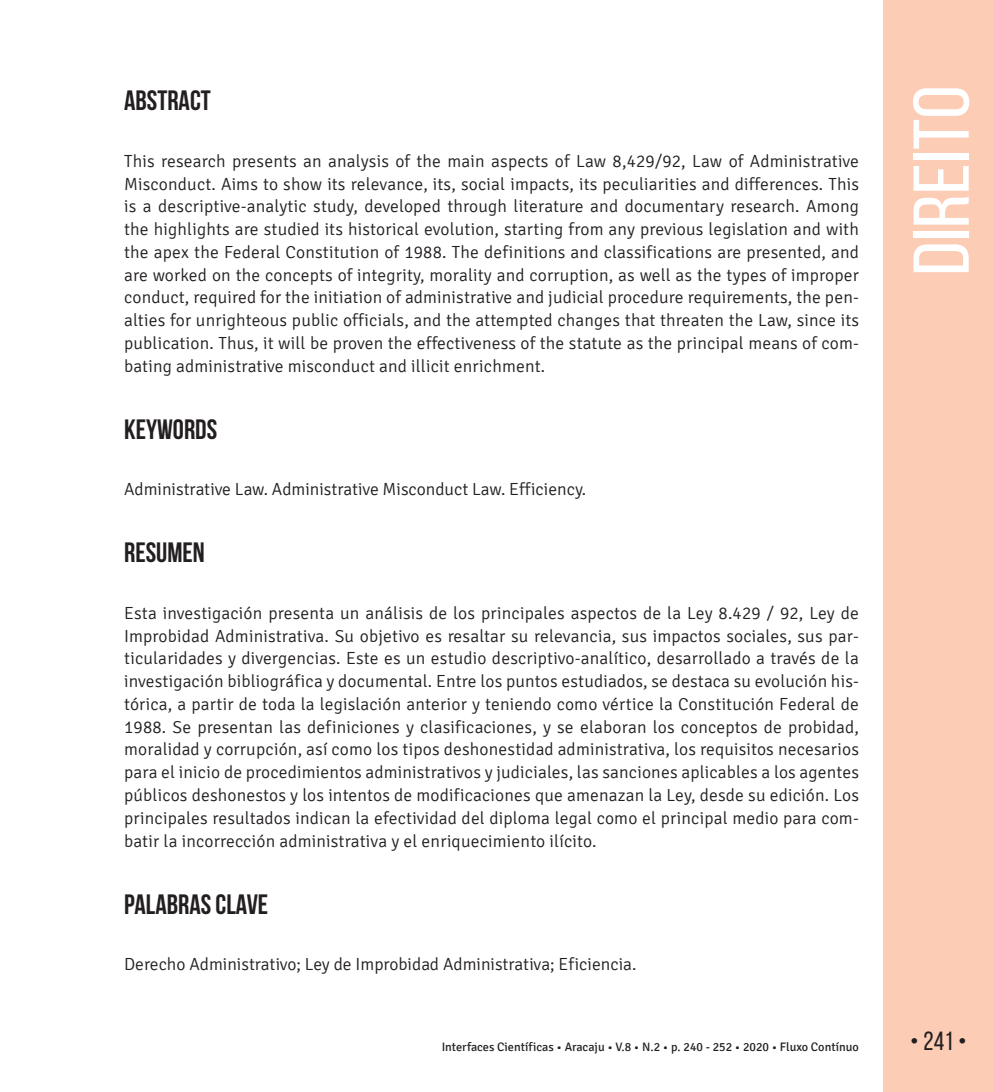
<style>
.page{position:relative;width:993px;height:1092px;background:#fff}
.page>*{position:absolute;margin:0;border:0;box-sizing:border-box;transform-origin:0 0}
.t1{font:78.75px "Bebas Neue";color:#fff;scale:1.09 1}
.t2{font:700 28px "Bebas Neue";color:#231f20}
.t3{font:26.25px "Bebas Neue";color:#231f20}
.t4{font:300 17.5px/22.8px "Signika";color:#231f20;text-align:justify}
.t5{font:12.25px "Signika";color:#231f20}
</style>
<div class="page">
<div style="left:883px;top:0;width:109px;height:1091px;background:#fcccb5"></div>
<h2 class="t2" style="left:124px;top:85px;width:88px">ABSTRACT</h2>
<p class="t4" style="left:124px;top:150px;width:736px">This research presents an analysis of the main aspects of Law 8,429/92, Law of Administrative Misconduct. Aims to show its relevance, its, social impacts, its peculiarities and differences. This is a descriptive-analytic study, developed through literature and documentary research. Among the highlights are studied its historical evolution, starting from any previous legislation and with the apex the Federal Constitution of 1988. The definitions and classifications are presented, and are worked on the concepts of integrity, morality and corruption, as well as the types of improper conduct, required for the initiation of administrative and judicial procedure requirements, the pen&shy;alties for unrighteous public officials, and the attempted changes that threaten the Law, since its publication. Thus, it will be proven the effectiveness of the statute as the principal means of com&shy;bating administrative misconduct and illicit enrichment.</p>
<h2 class="t2" style="left:124px;top:414px;width:94px">KEYWORDS</h2>
<p class="t4" style="left:124px;top:478px;width:463px">Administrative Law. Administrative Misconduct Law. Efficiency.</p>
<h2 class="t2" style="left:124px;top:537px;width:82px">RESUMEN</h2>
<p class="t4" style="left:124px;top:602px;width:736px">Esta investigación presenta un análisis de los principales aspectos de la Ley 8.429 / 92, Ley de Improbidad Administrativa. Su objetivo es resaltar su relevancia, sus impactos sociales, sus par&shy;ticularidades y divergencias. Este es un estudio descriptivo-analítico, desarrollado a través de la investigación bibliográfica y documental. Entre los puntos estudiados, se destaca su evolución his&shy;tórica, a partir de toda la legislación anterior y teniendo como vértice la Constitución Federal de 1988. Se presentan las definiciones y clasificaciones, y se elaboran los conceptos de probidad, moralidad y corrupción, así como los tipos deshonestidad administrativa, los requisitos necesarios para el inicio de procedimientos administrativos y judiciales, las sanciones aplicables a los agentes públicos deshonestos y los intentos de modificaciones que amenazan la Ley, desde su edición. Los principales resultados indican la efectividad del diploma legal como el principal medio para com&shy;batir la incorrección administrativa y el enriquecimiento ilícito.</p>
<h2 class="t2" style="left:124px;top:888px;width:146px">PALABRAS CLAVE</h2>
<p class="t4" style="left:124px;top:953px;width:513px">Derecho Administrativo; Ley de Improbidad Administrativa; Eficiencia.</p>
<h1 class="t1" style="left:898px;top:275px;width:176px;rotate:-90deg">Direito</h1>
<p class="t5" style="left:441px;top:1040px;width:418px">Interfaces Científicas • Aracaju • V.8 • N.2 • p. 240 - 252 • 2020 • Fluxo Contínuo</p>
<h3 class="t3" style="left:909px;top:1026px;width:58px">• 241 •</h3>
</div>
